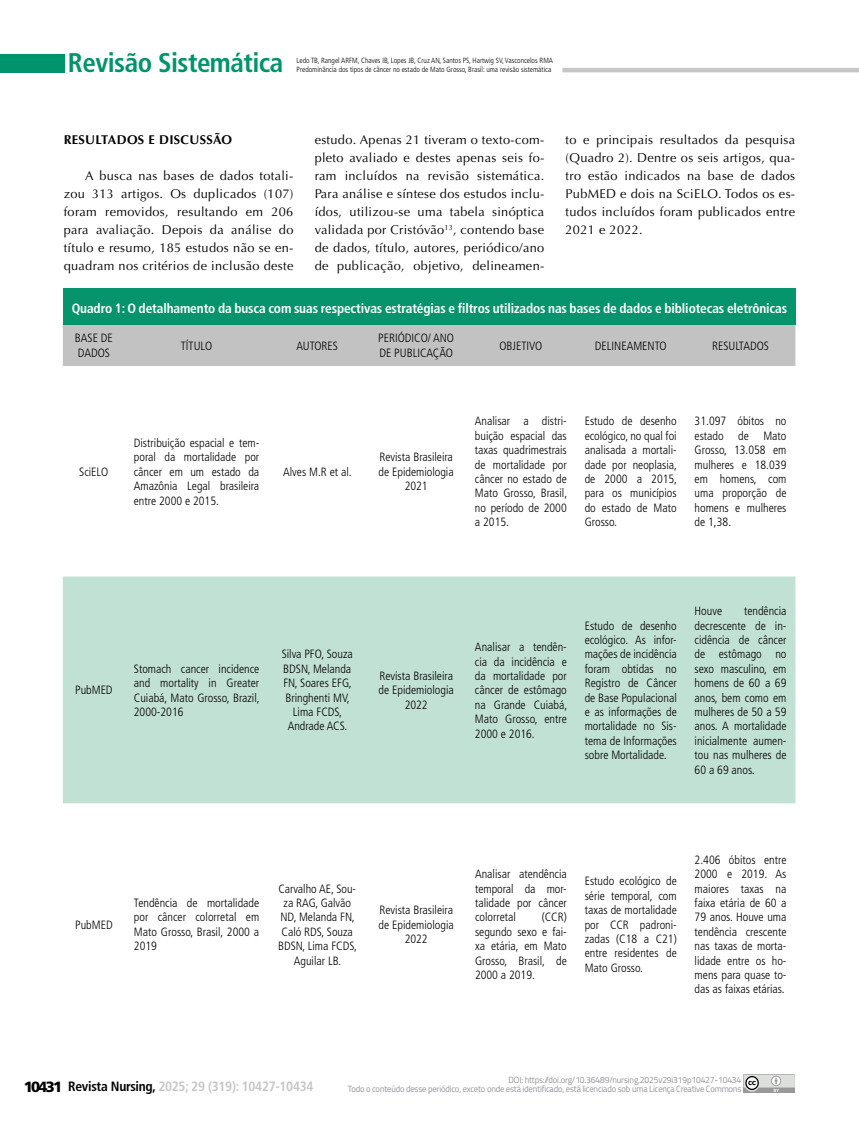
<style>
.page{position:relative;width:859px;height:1132px;background:#fff}
.page>*{position:absolute;margin:0;border:0;box-sizing:border-box;transform-origin:0 0}
.t1{font:700 condensed 27px "Frutiger LT Std";letter-spacing:-.02em;color:#00946c}
.t2{font:700 condensed 13.5px "Frutiger LT Std";letter-spacing:-.01em;color:#fff}
.t3{font:700 condensed 13.5px "Frutiger LT Std";letter-spacing:-.02em;color:#c6c6c6}
.t4{font:12.75px/18px "Optima LT Std";letter-spacing:.025em;color:#000;text-align:justify}
.t5{font:700 12.75px "Optima LT Std";letter-spacing:.025em;color:#000}
.t6{font:300 condensed 12px/14.4px "Frutiger LT Std";color:#000;text-align:justify}
.t7{font:9px/9.4px "Titillium";letter-spacing:-.02em;color:#939398;text-align:right;scale:.95 1}
.t8{font:300 condensed 7.5px/9px "Frutiger LT Std";color:#000}
.s1{font-weight:900;font-stretch:normal;font-size:14.85px;color:#000}
.s2{color:#000}
</style>
<div class="page">
<div style="left:0;top:54px;width:65px;height:18px;background:#00946c"></div>
<hr style="left:562px;top:68px;width:297px;height:4px;background:#c6c6c6">
<img style="left:743px;top:1074px;width:52px;height:17px">
<div style="left:63px;top:324px;width:732px;height:42px;background:#c2c2c2"></div>
<div style="left:63px;top:576px;width:732px;height:227px;background:#c2e1d5"></div>
<div style="left:63px;top:288px;width:733px;height:36px;background:#06946c"></div>
<h1 class="t1" style="left:68px;top:47px;width:217px">Revisão Sistemática</h1>
<p class="t8" style="left:297px;top:56px;width:258px">Ledo TB, Rangel ARFM, Chaves IB, Lopes JB, Cruz AN, Santos PS, Hartwig SV, Vasconcelos RMA<br>Predominância dos tipos de câncer no estado de Mato Grosso, Brasil: uma revisão sistemática</p>
<p class="t5" style="left:64px;top:132px;width:170px">RESULTADOS E DISCUSSÃO</p>
<p class="t4" style="left:64px;top:167px;width:231px;text-indent:21px">A busca nas bases de dados totali&shy;zou 313 artigos. Os duplicados (107) foram removidos, resultando em 206 para avaliação. Depois da análise do título e resumo, 185 estudos não se en&shy;quadram nos critérios de inclusão deste</p>
<p class="t4" style="left:315px;top:131px;width:231px">estudo. Apenas 21 tiveram o texto-com&shy;pleto avaliado e destes apenas seis fo&shy;ram incluídos na revisão sistemática.<br>Para análise e síntese dos estudos inclu&shy;ídos, utilizou-se uma tabela sinóptica validada por Cristóvão<sup>13</sup>, contendo base de dados, título, autores, periódico/ano de publicação, objetivo, delineamen-</p>
<p class="t4" style="left:566px;top:131px;width:231px">to e principais resultados da pesquisa (Quadro 2). Dentre os seis artigos, qua&shy;tro estão indicados na base de dados PubMED e dois na SciELO. Todos os es&shy;tudos incluídos foram publicados entre 2021 e 2022.</p>
<p class="t2" style="left:72px;top:300px;width:717px">Quadro 1: O detalhamento da busca com suas respectivas estratégias e filtros utilizados nas bases de dados e bibliotecas eletrônicas</p>
<p class="t6" style="left:75px;top:331px;width:39px">BASE DE<br>DADOS</p>
<p class="t6" style="left:181px;top:338px;width:33px">TÍTULO</p>
<p class="t6" style="left:297px;top:338px;width:43px">AUTORES</p>
<p class="t6" style="left:378px;top:331px;width:77px">PERIÓDICO/ ANO<br>DE PUBLICAÇÃO</p>
<p class="t6" style="left:499px;top:338px;width:44px">OBJETIVO</p>
<p class="t6" style="left:595px;top:338px;width:73px">DELINEAMENTO</p>
<p class="t6" style="left:712px;top:338px;width:59px">RESULTADOS</p>
<p class="t6" style="left:79px;top:464px;width:31px">SciELO</p>
<p class="t6" style="left:134px;top:435px;width:127px">Distribuição espacial e tem&shy;poral da mortalidade por câncer em um estado da Amazônia Legal brasileira entre 2000 e 2015.</p>
<p class="t6" style="left:283px;top:464px;width:70px">Alves M.R et al.</p>
<p class="t6" style="left:379px;top:450px;width:77px;text-align:center">Revista Brasileira de Epidemiologia<br>2021</p>
<p class="t6" style="left:475px;top:414px;width:94px">Analisar a distri&shy;buição espacial das taxas quadrimestrais de mortalidade por câncer no estado de Mato Grosso, Brasil, no período de 2000 a 2015.</p>
<p class="t6" style="left:585px;top:414px;width:94px">Estudo de desenho ecológico, no qual foi analisada a mortali&shy;dade por neoplasia, de 2000 a 2015, para os municípios do estado de Mato Grosso.</p>
<p class="t6" style="left:695px;top:414px;width:93px">31.097 óbitos no estado de Mato Grosso, 13.058 em mulheres e 18.039 em homens, com uma proporção de homens e mulheres de 1,38.</p>
<p class="t6" style="left:75px;top:683px;width:39px">PubMED</p>
<p class="t6" style="left:134px;top:661px;width:127px">Stomach cancer incidence and mortality in Greater Cuiabá, Mato Grosso, Brazil, 2000-2016</p>
<p class="t6" style="left:282px;top:647px;width:73px;text-align:center">Silva PFO, Souza<br>BDSN, Melanda<br>FN, Soares EFG,<br>Bringhenti MV,<br>Lima FCDS,<br>Andrade ACS.</p>
<p class="t6" style="left:379px;top:668px;width:77px;text-align:center">Revista Brasileira de Epidemiologia<br>2022</p>
<p class="t6" style="left:475px;top:639px;width:94px">Analisar a tendên&shy;cia da incidência e da mortalidade por câncer de estômago na Grande Cuiabá, Mato Grosso, entre 2000 e 2016.</p>
<p class="t6" style="left:585px;top:618px;width:94px">Estudo de desenho ecológico. As infor&shy;mações de incidência foram obtidas no Registro de Câncer de Base Populacional e as informações de mortalidade no Sis&shy;tema de Informações sobre Mortalidade.</p>
<p class="t6" style="left:695px;top:603px;width:93px;text-indent:49px">tendência decrescente de in&shy;cidência de câncer de estômago no sexo masculino, em homens de 60 a 69 anos, bem como em mulheres de 50 a 59 anos. A mortalidade inicialmente aumen&shy;tou nas mulheres de 60 a 69 anos.</p>
<p class="t6" style="left:695px;top:603px;width:29px">Houve</p>
<p class="t6" style="left:75px;top:917px;width:39px">PubMED</p>
<p class="t6" style="left:134px;top:895px;width:127px">Tendência de mortalidade por câncer colorretal em Mato Grosso, Brasil, 2000 a 2019</p>
<p class="t6" style="left:278px;top:881px;width:80px;text-align:center">Carvalho AE, Sou&shy;za RAG, Galvão<br>ND, Melanda FN,<br>Caló RDS, Souza<br>BDSN, Lima FCDS,<br>Aguilar LB.</p>
<p class="t6" style="left:379px;top:902px;width:77px;text-align:center">Revista Brasileira de Epidemiologia<br>2022</p>
<p class="t6" style="left:475px;top:866px;width:93px">Analisar atendência temporal da mor&shy;talidade por câncer colorretal</p>
<p class="t6" style="left:475px;top:909px;width:93px;text-indent:67px">(CCR) segundo sexo e fai&shy;xa etária, em Mato Grosso, Brasil, de 2000 a 2019.</p>
<p class="t6" style="left:585px;top:873px;width:94px">Estudo ecológico de série temporal, com taxas de mortalidade por CCR padroni&shy;zadas (C18 a C21) entre residentes de Mato Grosso.</p>
<p class="t6" style="left:695px;top:852px;width:93px">2.406 óbitos entre 2000 e 2019. As maiores taxas na faixa etária de 60 a 79 anos. Houve uma tendência crescente nas taxas de morta&shy;lidade entre os ho&shy;mens para quase to&shy;das as faixas etárias.</p>
<p class="t3" style="left:24px;top:1077px;width:291px"><span class="s1">10431</span> <span class="s2">Revista Nursing,</span> 2025; 29 (319): 10427-10434</p>
<p class="t7" style="left:348px;top:1074px;width:416px">DOI: https://doi.org/10.36489/nursing.2025v29i319p10427-10434<br>Todo o conteúdo desse periódico, exceto onde está identificado, está licenciado sob uma Licença Creative Commons</p>
</div>
